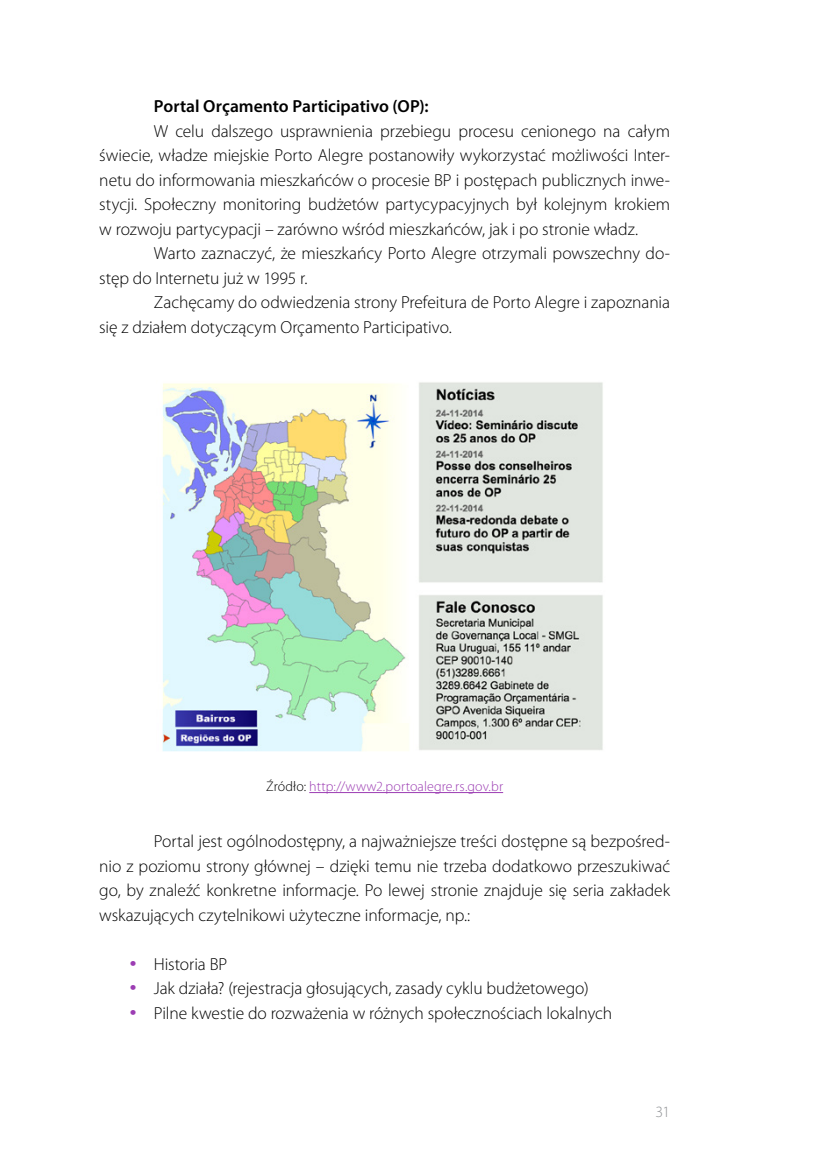
<style>
.page{position:relative;width:819px;height:1166px;background:#fff}
.page>*{position:absolute;margin:0;border:0;box-sizing:border-box;transform-origin:0 0}
.t1{font:300 17.5px/24.5px "Myriad Pro";letter-spacing:-.005em;color:#000;text-align:justify}
.t2{font:600 17.5px "Myriad Pro";color:#000}
.t3{font:300 15.75px "Myriad Pro";color:#919396}
.t4{font:300 14px "Myriad Pro";letter-spacing:.01em;color:#9c3db3}
.s1{color:#000}
.s2{color:#9c3db3}
</style>
<div class="page">
<hr style="left:309px;top:792px;width:194px;height:1px;background:#9c3db3">
<img style="left:162px;top:382px;width:441px;height:370px">
<p class="t2" style="left:154px;top:95px;width:276px">Portal Orçamento Participativo (OP):</p>
<p class="t1" style="left:99px;top:119px;width:572px;text-indent:55px">W celu dalszego usprawnienia przebiegu procesu cenionego na całym świecie, władze miejskie Porto Alegre postanowiły wykorzystać możliwości Inter&shy;netu do informowania mieszkańców o procesie BP i postępach publicznych inwe&shy;stycji. Społeczny monitoring budżetów partycypacyjnych był kolejnym krokiem w rozwoju partycypacji – zarówno wśród mieszkańców, jak i po stronie władz.</p>
<p class="t1" style="left:99px;top:241px;width:572px;text-indent:55px">Warto zaznaczyć, że mieszkańcy Porto Alegre otrzymali powszechny do&shy;stęp do Internetu już w 1995 r.</p>
<p class="t1" style="left:99px;top:290px;width:572px;text-indent:55px">Zachęcamy do odwiedzenia strony Prefeitura de Porto Alegre i zapoznania się z działem dotyczącym Orçamento Participativo.</p>
<p class="t4" style="left:266px;top:779px;width:238px"><span class="s1">Źródło:</span> http://www2.portoalegre.rs.gov.br</p>
<p class="t1" style="left:99px;top:829px;width:572px;text-indent:55px">Portal jest ogólnodostępny, a najważniejsze treści dostępne są bezpośred&shy;nio z poziomu strony głównej – dzięki temu nie trzeba dodatkowo przeszukiwać go, by znaleźć konkretne informacje. Po lewej stronie znajduje się seria zakładek wskazujących czytelnikowi użyteczne informacje, np.:</p>
<p class="t1" style="left:129px;top:952px;width:100px"><span class="s2">•</span> Historia BP</p>
<p class="t1" style="left:129px;top:976px;width:461px"><span class="s2">•</span> Jak działa? (rejestracja głosujących, zasady cyklu budżetowego)</p>
<p class="t1" style="left:129px;top:1001px;width:484px"><span class="s2">•</span> Pilne kwestie do rozważenia w różnych społecznościach lokalnych</p>
<p class="t3" style="left:655px;top:1103px;width:16px">31</p>
</div>
